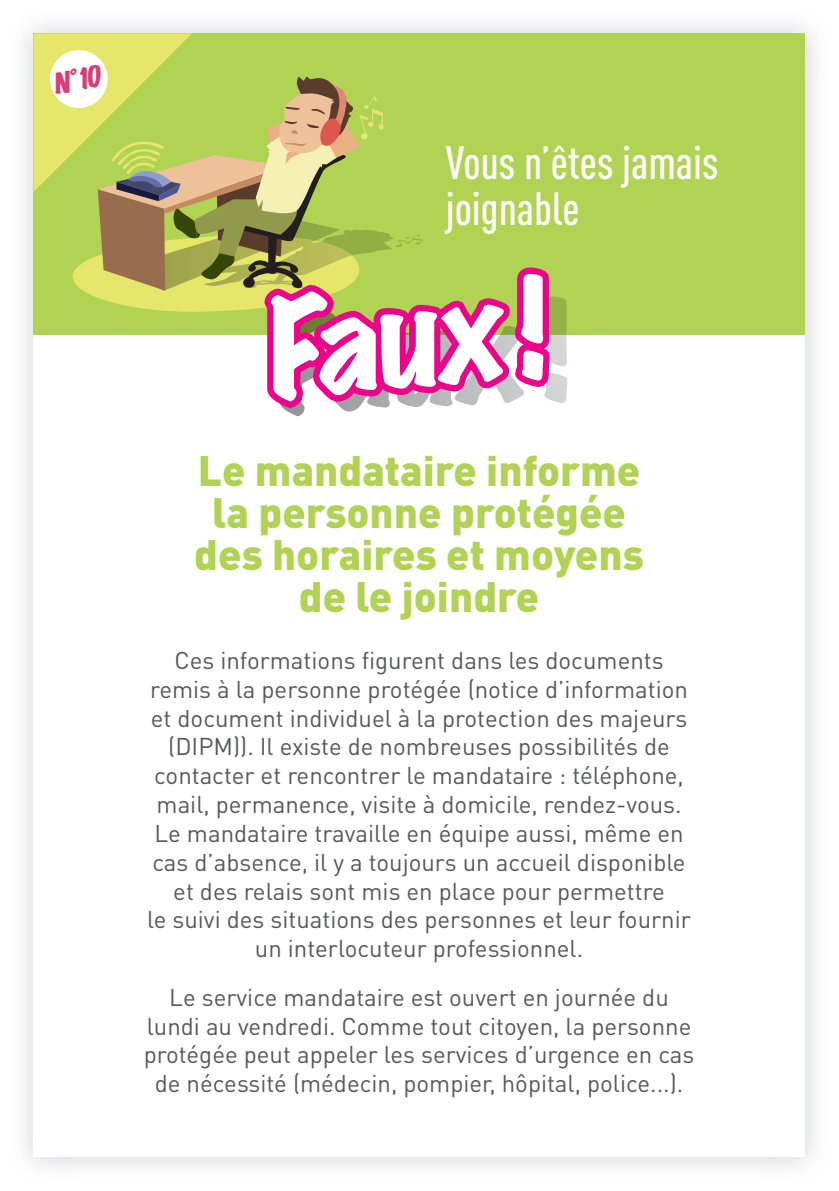
<style>
.page{position:relative;width:839px;height:1191px;background:#fff}
.page>*{position:absolute;margin:0;border:0;box-sizing:border-box;transform-origin:0 0}
.t1{font:expanded 121.2px "Marker Felt";color:#fff}
.t2{font:46px/46px "DIN Cond Medium Alternate";color:#fff}
.t3{font:900 42px/42px "DIN Pro";color:#b0d354;text-align:center}
.t4{font:italic expanded 25.6px "Marker Felt";color:#da3c75}
.t5{font:24px/28.8px "DIN Pro";color:#57585a;text-align:center}
</style>
<div class="page">
<div style="left:31px;top:23px;width:785px;height:53px;background:#f0f0f1"></div>
<img style="left:762px;top:76px;width:54px;height:1092px">
<div style="left:33px;top:33px;width:771px;height:1123px;background:#fff"></div>
<div style="left:33px;top:33px;width:771px;height:302px;background:#b0d354"></div>
<img style="left:558px;top:335px;width:9px;height:68px">
<img style="left:558px;top:297px;width:8px;height:38px">
<svg style="left:16px;top:33px;width:542px;height:382px"></svg>
<p class="t4" style="left:51px;top:71px;width:50px;rotate:-10deg">N°10</p>
<h2 class="t2" style="left:445px;top:143px;width:274px">Vous n’êtes jamais joignable</h2>
<h1 class="t1" style="left:260px;top:287px;width:279px;rotate:-5deg">Faux !</h1>
<h3 class="t3" style="left:194px;top:453px;width:451px">Le mandataire informe la personne protégée des horaires et moyens de le joindre</h3>
<p class="t5" style="left:147px;top:648px;width:545px">Ces informations figurent dans les documents remis à la personne protégée (notice d’information et document individuel à la protection des majeurs (DIPM)). Il existe de nombreuses possibilités de contacter et rencontrer le mandataire : téléphone, mail, permanence, visite à domicile, rendez-vous.<br>Le mandataire travaille en équipe aussi, même en cas d’absence, il y a toujours un accueil disponible et des relais sont mis en place pour permettre<br>le suivi des situations des personnes et leur fournir un interlocuteur professionnel.</p>
<p class="t5" style="left:144px;top:985px;width:552px">Le service mandataire est ouvert en journée du lundi au vendredi. Comme tout citoyen, la personne protégée peut appeler les services d’urgence en cas de nécessité (médecin, pompier, hôpital, police...).</p>
</div>
